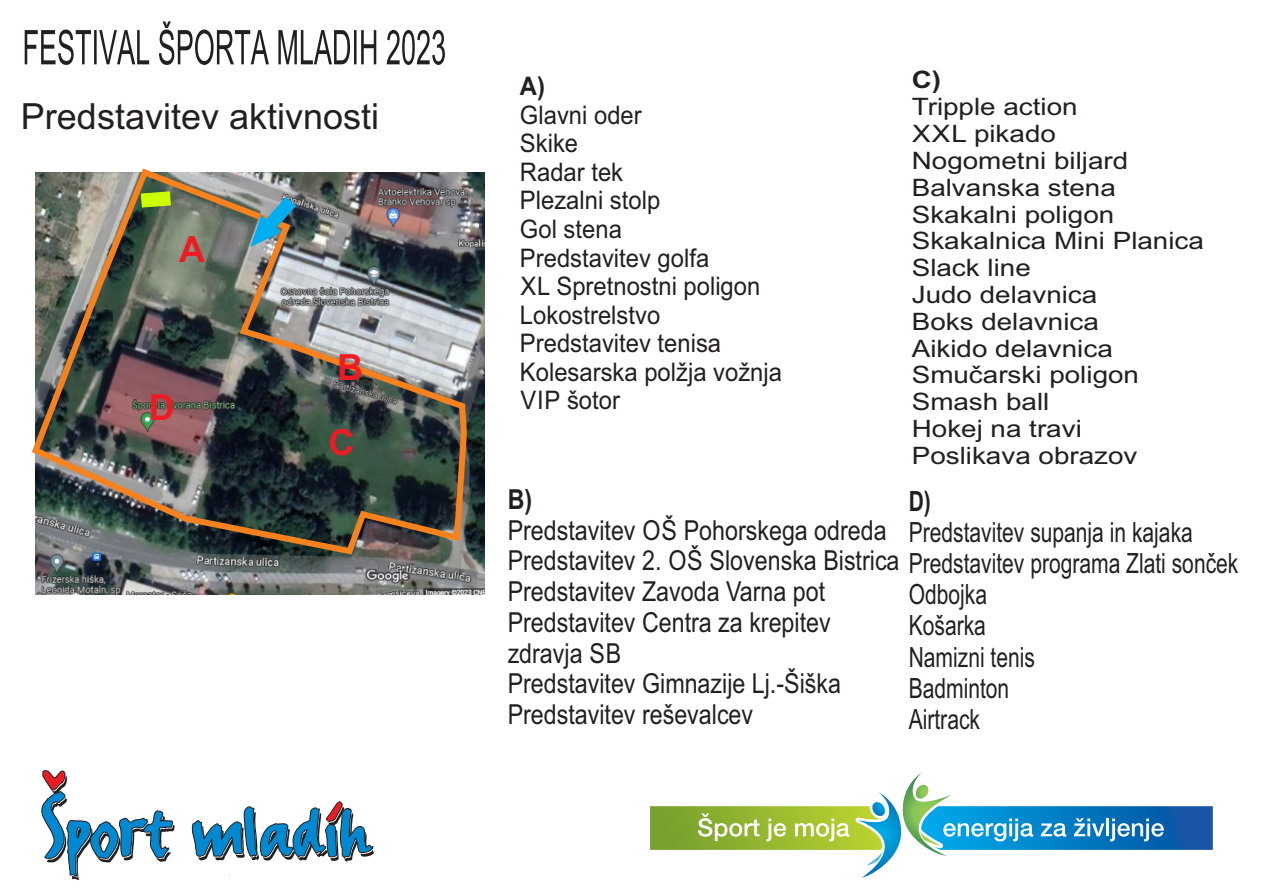
<style>
.page{position:relative;width:1262px;height:893px;background:#fff}
.page>*{position:absolute;margin:0;border:0;box-sizing:border-box;transform-origin:0 0}
.t1{font:36px "Arial";color:#231f20}
.t2{font:700 36px "Arial";color:#ed1c24}
.t3{font:27.9px/31px "Arial";color:#231f20;scale:.76 1}
.t4{font:700 27.9px "Arial";color:#231f20;scale:.76 1}
.t5{font:27.6px/30.8px "Arial";color:#231f20;scale:.84 1}
.t6{font:700 27.6px "Arial";color:#231f20;scale:.84 1}
.t7{font:25.5px/28.5px "Arial";color:#231f20;scale:.93 1}
.t8{font:700 25.5px "Arial";color:#231f20;scale:.93 1}
.t9{font:24px/26.8px "Arial";color:#231f20;scale:1.16 1}
.t10{font:700 24px "Arial";color:#231f20;scale:1.16 1}
</style>
<div class="page">
<svg style="left:25px;top:21px;width:420px;height:44px"></svg>
<img style="left:36px;top:172px;width:448px;height:422px">
<img style="left:31px;top:168px;width:439px;height:390px">
<svg style="left:250px;top:196px;width:46px;height:52px;background:#5e909b"></svg>
<svg style="left:41px;top:770px;width:134px;height:110px"></svg>
<svg style="left:191px;top:801px;width:184px;height:61px"></svg>
<img style="left:650px;top:806px;width:145px;height:43px">
<img style="left:1033px;top:806px;width:179px;height:43px">
<svg style="left:698px;top:813px;width:61px;height:28px"></svg>
<svg style="left:766px;top:818px;width:20px;height:23px"></svg>
<svg style="left:1041px;top:823px;width:25px;height:13px"></svg>
<svg style="left:1074px;top:818px;width:30px;height:18px"></svg>
<hr style="left:1106px;top:818px;width:3px;height:18px;background:#fff">
<svg style="left:1110px;top:818px;width:54px;height:23px"></svg>
<svg style="left:795px;top:772px;width:238px;height:105px"></svg>
<h1 class="t1" style="left:21px;top:103px;width:360px">Predstavitev aktivnosti</h1>
<h1 class="t2" style="left:179px;top:235px;width:27px">A</h1>
<h1 class="t2" style="left:149px;top:394px;width:27px">D</h1>
<h1 class="t2" style="left:337px;top:353px;width:27px">B</h1>
<h1 class="t2" style="left:328px;top:428px;width:27px">C</h1>
<p class="t8" style="left:520px;top:76px;width:29px">A)</p>
<p class="t7" style="left:520px;top:103px;width:283px">Glavni oder<br>Skike<br>Radar tek<br>Plezalni stolp<br>Gol stena<br>Predstavitev golfa<br>XL Spretnostni poligon<br>Lokostrelstvo<br>Predstavitev tenisa<br>Kolesarska polžja vožnja<br>VIP šotor</p>
<p class="t6" style="left:507px;top:488px;width:31px">B)</p>
<p class="t5" style="left:507px;top:517px;width:468px">Predstavitev OŠ Pohorskega odreda<br>Predstavitev 2. OŠ Slovenska Bistrica<br>Predstavitev Zavoda Varna pot<br>Predstavitev Centra za krepitev zdravja SB<br>Predstavitev Gimnazije Lj.-Šiška<br>Predstavitev reševalcev</p>
<p class="t10" style="left:911px;top:71px;width:27px">C)</p>
<p class="t9" style="left:911px;top:96px;width:253px">Tripple action<br>XXL pikado<br>Nogometni biljard<br>Balvanska stena<br>Skakalni poligon<br>Skakalnica Mini Planica<br>Slack line<br>Judo delavnica<br>Boks delavnica<br>Aikido delavnica<br>Smučarski poligon<br>Smash ball<br>Hokej na travi<br>Poslikava obrazov</p>
<p class="t4" style="left:908px;top:490px;width:31px">D)</p>
<p class="t3" style="left:908px;top:519px;width:435px">Predstavitev supanja in kajaka<br>Predstavitev programa Zlati sonček<br>Odbojka<br>Košarka<br>Namizni tenis<br>Badminton<br>Airtrack</p>
</div>
